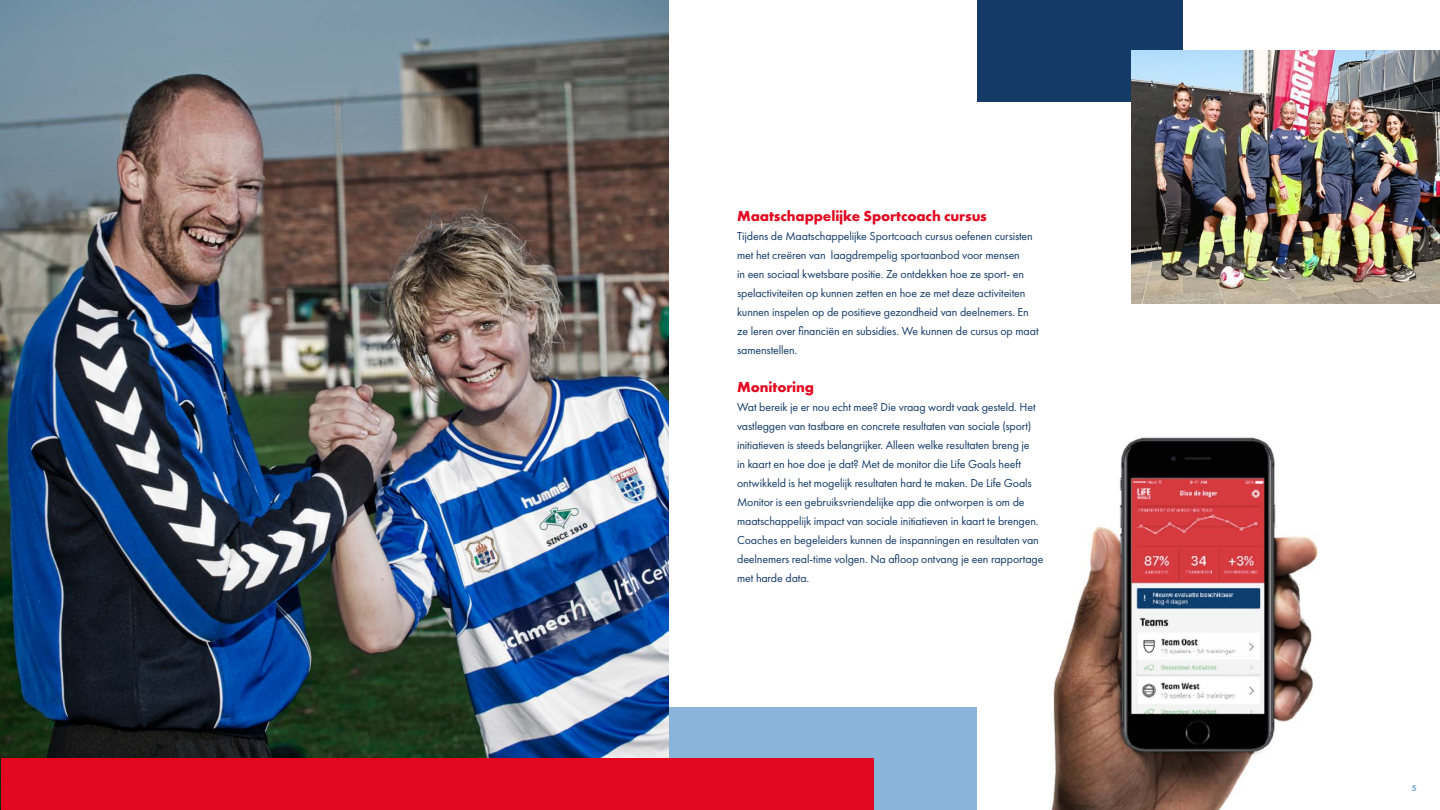
<style>
.page{position:relative;width:1440px;height:810px;background:#fff}
.page>*{position:absolute;margin:0;border:0;box-sizing:border-box;transform-origin:0 0}
.t1{font:700 15px "Futura PT";letter-spacing:-.005em;color:#e2071f}
.t2{font:12px/19px "Futura PT";letter-spacing:-.01em;color:#143b67}
.t3{font:700 9px "Futura PT";color:#8ab4da}
</style>
<div class="page">
<img style="left:1051px;top:437px;width:267px;height:373px">
<div style="left:617px;top:708px;width:360px;height:102px;background:#8ab4da"></div>
<img style="left:0;top:0;width:669px;height:810px">
<div style="left:2px;top:759px;width:872px;height:51px;background:#e2071f"></div>
<div style="left:977px;top:0;width:206px;height:101px;background:#143b67"></div>
<img style="left:1131px;top:51px;width:309px;height:253px">
<p class="t1" style="left:737px;top:207px;width:251px">Maatschappelijke Sportcoach cursus</p>
<p class="t2" style="left:737px;top:227px;width:303px">Tijdens de Maatschappelijke Sportcoach cursus oefenen cursisten met het creëren van laagdrempelig sportaanbod voor mensen<br>in een sociaal kwetsbare positie. Ze ontdekken hoe ze sport- en spelactiviteiten op kunnen zetten en hoe ze met deze activiteiten kunnen inspelen op de positieve gezondheid van deelnemers. En ze leren over financiën en subsidies. We kunnen de cursus op maat samenstellen.</p>
<p class="t1" style="left:737px;top:378px;width:79px">Monitoring</p>
<p class="t2" style="left:737px;top:398px;width:308px">Wat bereik je er nou echt mee? Die vraag wordt vaak gesteld. Het vastleggen van tastbare en concrete resultaten van sociale (sport) initiatieven is steeds belangrijker. Alleen welke resultaten breng je<br>in kaart en hoe doe je dat? Met de monitor die Life Goals heeft ontwikkeld is het mogelijk resultaten hard te maken. De Life Goals Monitor is een gebruiksvriendelijke app die ontworpen is om de maatschappelijk impact van sociale initiatieven in kaart te brengen.<br>Coaches en begeleiders kunnen de inspanningen en resultaten van deelnemers real-time volgen. Na afloop ontvang je een rapportage met harde data.</p>
<p class="t3" style="left:1412px;top:782px;width:7px">5</p>
</div>
